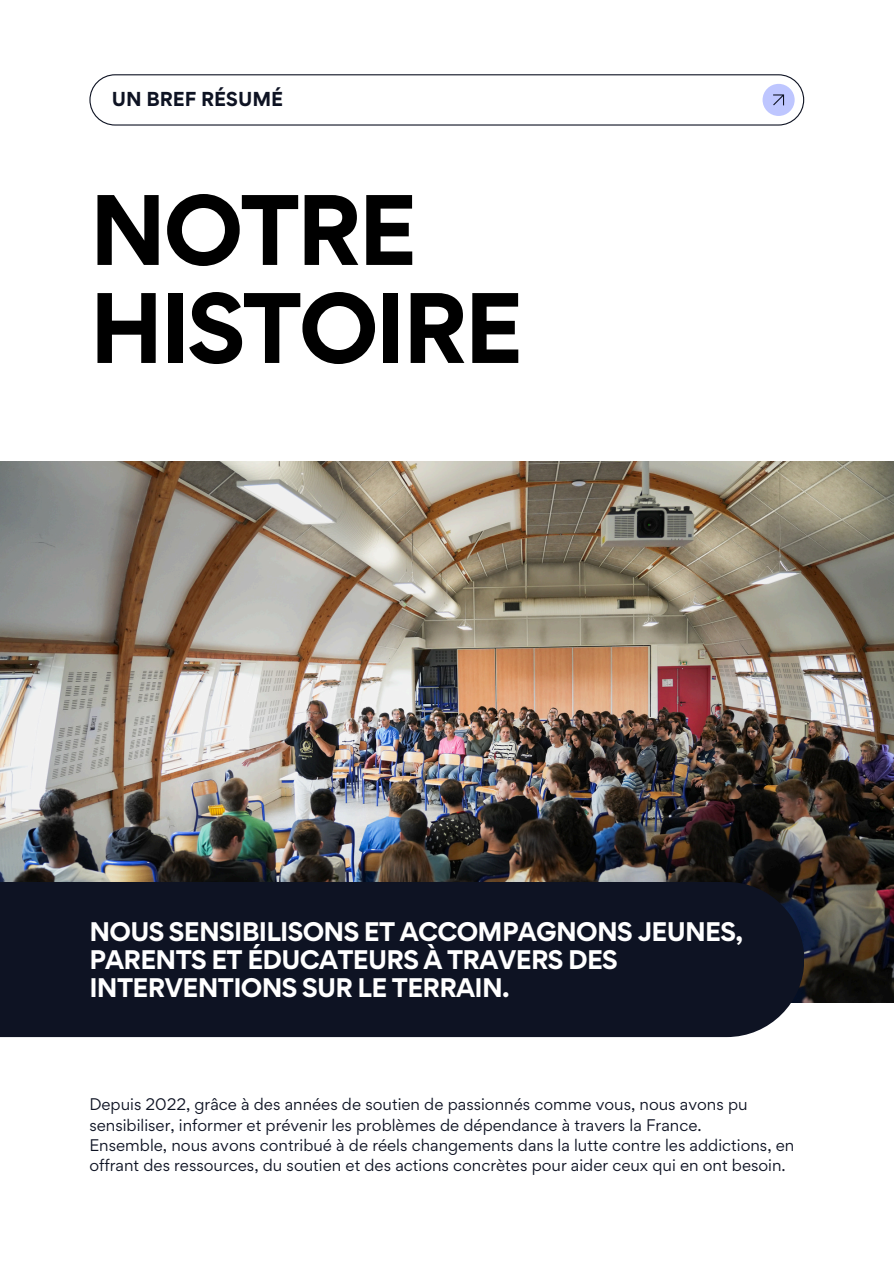
<style>
.page{position:relative;width:894px;height:1264px;background:#fff}
.page>*{position:absolute;margin:0;border:0;box-sizing:border-box;transform-origin:0 0}
.t1{font:700 89.25px "Gordita";letter-spacing:-.04em;color:#000}
.t2{font:700 24px/28.2px "Gordita";letter-spacing:-.03em;color:#fff}
.t3{font:700 18px "Gordita";color:#0e1323}
.t4{font:15px/20.2px "Gordita";color:#0e1323}
</style>
<div class="page">
<img style="left:0;top:462px;width:893px;height:540px">
<div style="left:0;top:882px;width:804px;height:155px;background:#0e1323"></div>
<svg style="left:89px;top:74px;width:715px;height:52px"></svg>
<p class="t3" style="left:112px;top:86px;width:173px">UN BREF RÉSUMÉ</p>
<h3 class="t1" style="left:89px;top:170px;width:329px">NOTRE</h3>
<p class="t1" style="left:89px;top:268px;width:435px">HISTOIRE</p>
<h2 class="t2" style="left:89px;top:917px;width:655px">NOUS SENSIBILISONS ET ACCOMPAGNONS JEUNES,<br>PARENTS ET ÉDUCATEURS À TRAVERS DES<br>INTERVENTIONS SUR LE TERRAIN.</h2>
<h1 class="t4" style="left:89px;top:1094px;width:659px">Depuis 2022, grâce à des années de soutien de passionnés comme vous, nous avons pu sensibiliser, informer et prévenir les problèmes de dépendance à travers la France.</h1>
<p class="t4" style="left:89px;top:1134px;width:706px">Ensemble, nous avons contribué à de réels changements dans la lutte contre les addictions, en offrant des ressources, du soutien et des actions concrètes pour aider ceux qui en ont besoin.</p>
</div>
